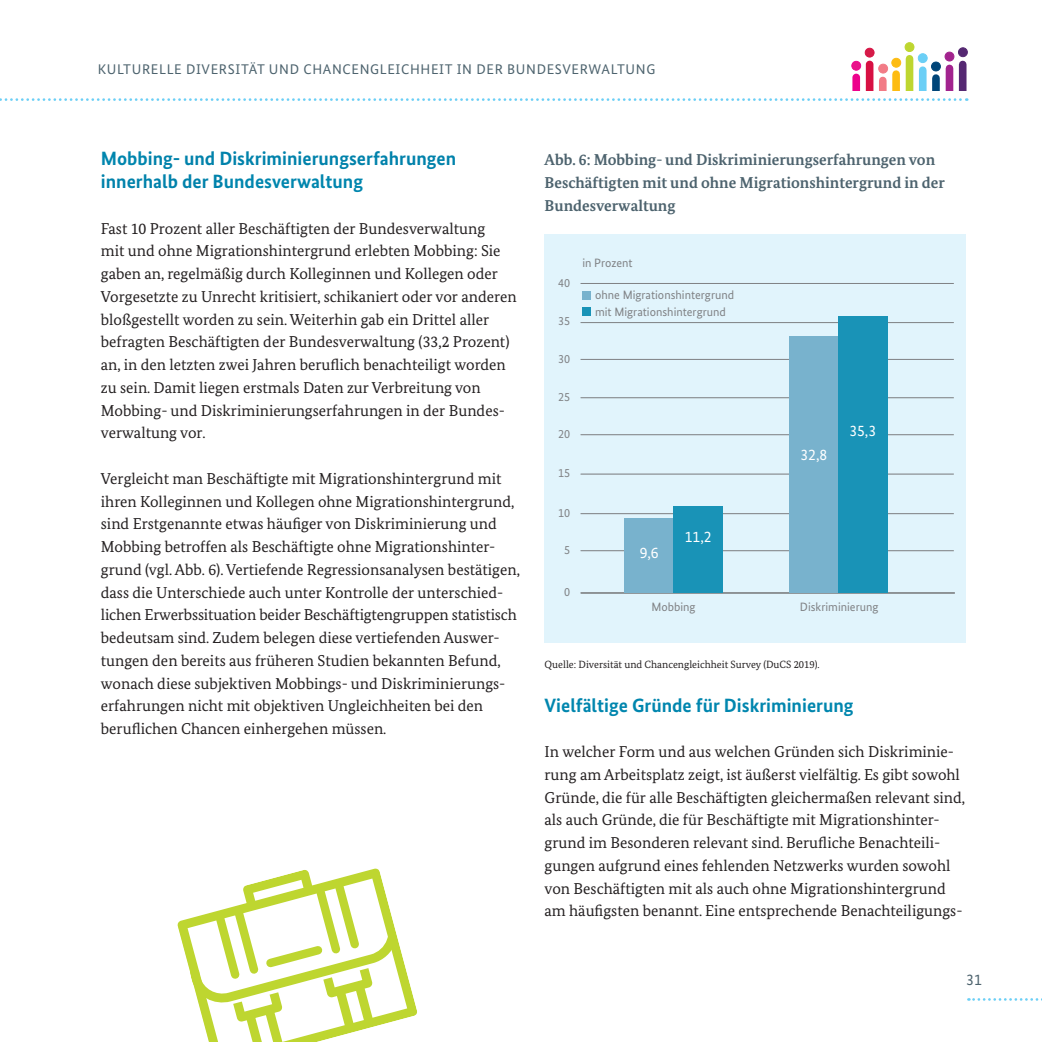
<style>
.page{position:relative;width:1042px;height:1042px;background:#fff}
.page>*{position:absolute;margin:0;border:0;box-sizing:border-box;transform-origin:0 0}
.t1{font:700 19.25px/22.8px "Bundes Sans";color:#0082ab}
.t2{font:700 19.25px "Bundes Sans";color:#0086ae}
.t3{font:15.75px/22.8px "Bundes Serif";color:#231f20}
.t4{font:700 15.75px/22.8px "Bundes Serif";color:#4d636e}
.t5{font:15.75px "Bundes Sans";color:#4d636e}
.t6{font:15.58px "Bundes Sans";color:#fff}
.t7{font:14px "Bundes Sans";letter-spacing:.045em;color:#4d636e}
.t8{font:12.08px/16.8px "Bundes Sans";color:#808285}
.t9{font:10.5px "Bundes Serif";color:#231f20}
.s1{color:#0086ae}
</style>
<div class="page">
<svg style="left:0;top:98px;width:967px;height:3px"></svg>
<div style="left:879px;top:80px;width:7px;height:10px;background:#f27b86"></div>
<div style="left:892px;top:74px;width:8px;height:16px;background:#fdbc12"></div>
<div style="left:905px;top:59px;width:8px;height:31px;background:#bed630"></div>
<div style="left:919px;top:70px;width:7px;height:20px;background:#6bcff6"></div>
<div style="left:932px;top:78px;width:8px;height:12px;background:#004578"></div>
<div style="left:945px;top:68px;width:8px;height:22px;background:#a2238e"></div>
<div style="left:959px;top:64px;width:7px;height:26px;background:#552872"></div>
<svg style="left:851px;top:48px;width:23px;height:42px"></svg>
<div style="left:878px;top:64px;width:9px;height:9px;background:#f27b86;border-radius:50%"></div>
<div style="left:878px;top:64px;width:10px;height:10px;border:1px solid #f27b86;border-radius:50%"></div>
<div style="left:892px;top:58px;width:8px;height:9px;background:#fdbc12;border-radius:50%"></div>
<div style="left:891px;top:58px;width:10px;height:10px;border:1px solid #fdbc12;border-radius:50%"></div>
<div style="left:905px;top:43px;width:9px;height:9px;background:#bed630;border-radius:50%"></div>
<div style="left:904px;top:42px;width:10px;height:10px;border:1px solid #bed630;border-radius:50%"></div>
<div style="left:918px;top:54px;width:9px;height:9px;background:#6bcff6;border-radius:50%"></div>
<div style="left:918px;top:53px;width:9px;height:10px;border:1px solid #6bcff6;border-radius:50%"></div>
<div style="left:931px;top:62px;width:9px;height:9px;background:#004578;border-radius:50%"></div>
<div style="left:931px;top:62px;width:10px;height:9px;border:1px solid #004578;border-radius:50%"></div>
<div style="left:945px;top:52px;width:9px;height:9px;background:#a2238e;border-radius:50%"></div>
<div style="left:944px;top:52px;width:10px;height:9px;border:1px solid #a2238e;border-radius:50%"></div>
<div style="left:958px;top:48px;width:9px;height:9px;background:#552872;border-radius:50%"></div>
<div style="left:958px;top:47px;width:10px;height:10px;border:1px solid #552872;border-radius:50%"></div>
<svg style="left:968px;top:998px;width:74px;height:3px"></svg>
<svg style="left:177px;top:868px;width:240px;height:174px"></svg>
<div style="left:544px;top:234px;width:422px;height:409px;background:#e1f4fc"></div>
<hr style="left:580px;top:592px;width:375px;height:2px;background:#808285">
<hr style="left:580px;top:550px;width:374px;height:1px;background:#808285">
<hr style="left:580px;top:513px;width:374px;height:1px;background:#808285">
<hr style="left:580px;top:474px;width:374px;height:1px;background:#808285">
<hr style="left:580px;top:397px;width:374px;height:1px;background:#808285">
<hr style="left:580px;top:359px;width:374px;height:1px;background:#808285">
<hr style="left:580px;top:322px;width:374px;height:1px;background:#808285">
<hr style="left:580px;top:283px;width:374px;height:1px;background:#808285">
<hr style="left:580px;top:434px;width:374px;height:1px;background:#808285">
<div style="left:625px;top:518px;width:49px;height:74px;background:#78b2cd"></div>
<div style="left:673px;top:506px;width:50px;height:86px;background:#1993b7"></div>
<div style="left:789px;top:336px;width:49px;height:256px;background:#78b2cd"></div>
<div style="left:838px;top:316px;width:49px;height:276px;background:#1993b7"></div>
<div style="left:583px;top:291px;width:8px;height:8px;background:#78b2cd"></div>
<div style="left:583px;top:308px;width:8px;height:8px;background:#1993b7"></div>
<p class="t7" style="left:98px;top:61px;width:559px">KULTURELLE DIVERSITÄT UND CHANCENGLEICHHEIT IN DER BUNDESVERWALTUNG</p>
<h3 class="t1" style="left:101px;top:147px;width:357px"><span class="s1">Mobb</span>ing- und Diskriminierungserfahrungen innerhalb der B<span class="s1">undesverwaltung</span></h3>
<p class="t3" style="left:101px;top:217px;width:417px">Fast 10 Prozent aller Beschäftigten der Bundesverwaltung<br>mit und ohne Migrationshintergrund erlebten Mobbing: Sie gaben an, regelmäßig durch Kolleginnen und Kollegen oder Vorgesetzte zu Unrecht kritisiert, schikaniert oder vor anderen bloßgestellt worden zu sein. Weiterhin gab ein Drittel aller befragten Beschäftigten der Bundesverwaltung (33,2 Prozent) an, in den letzten zwei Jahren beruflich benachteiligt worden zu sein. Damit liegen erstmals Daten zur Verbreitung von Mobbing- und Diskriminierungserfahrungen in der Bundes&shy;verwaltung vor.</p>
<p class="t3" style="left:101px;top:467px;width:420px">Vergleicht man Beschäftigte mit Migrationshintergrund mit ihren Kolleginnen und Kollegen ohne Migrationshintergrund, sind Erstgenannte etwas häufiger von Diskriminierung und Mobbing betroffen als Beschäftigte ohne Migrationshinter&shy;grund (vgl. Abb. 6). Vertiefende Regressionsanalysen bestätigen, dass die Unterschiede auch unter Kontrolle der unterschied&shy;lichen Erwerbssituation beider Beschäftigtengruppen statistisch bedeutsam sind. Zudem belegen diese vertiefenden Auswer&shy;tungen den bereits aus früheren Studien bekannten Befund, wonach diese subjektiven Mobbings- und Diskriminierungs&shy;erfahrungen nicht mit objektiven Ungleichheiten bei den beruflichen Chancen einhergehen müssen.</p>
<p class="t4" style="left:544px;top:148px;width:402px">Abb. 6: Mobbing- und Diskriminierungserfahrungen von<br>Beschäftigten mit und ohne Migrationshintergrund in der<br>Bundesverwaltung</p>
<p class="t8" style="left:558px;top:274px;width:14px">40</p>
<p class="t8" style="left:558px;top:313px;width:14px">35</p>
<p class="t8" style="left:558px;top:350px;width:14px">30</p>
<p class="t8" style="left:558px;top:388px;width:14px">25</p>
<p class="t8" style="left:558px;top:425px;width:14px">20</p>
<p class="t8" style="left:558px;top:464px;width:14px">15</p>
<p class="t8" style="left:558px;top:504px;width:14px">10</p>
<p class="t8" style="left:564px;top:541px;width:8px">5</p>
<p class="t8" style="left:564px;top:583px;width:8px">0</p>
<p class="t8" style="left:582px;top:254px;width:52px">in Prozent</p>
<p class="t8" style="left:595px;top:286px;width:141px">ohne Migrationshintergrund mit Migrationshintergrund</p>
<p class="t6" style="left:640px;top:543px;width:21px">9,6</p>
<p class="t6" style="left:685px;top:527px;width:28px">11,2</p>
<p class="t6" style="left:800px;top:445px;width:28px">32,8</p>
<p class="t6" style="left:849px;top:421px;width:28px">35,3</p>
<p class="t8" style="left:651px;top:598px;width:46px">Mobbing</p>
<p class="t8" style="left:800px;top:598px;width:80px">Diskriminierung</p>
<p class="t9" style="left:544px;top:657px;width:276px">Quelle: Diversität und Chancengleichheit Survey (DuCS 2019).</p>
<h3 class="t2" style="left:544px;top:693px;width:311px">Vielfältige Gründe für Diskriminierung</h3>
<p class="t3" style="left:544px;top:740px;width:422px">In welcher Form und aus welchen Gründen sich Diskriminie&shy;rung am Arbeitsplatz zeigt, ist äußerst vielfältig. Es gibt sowohl Gründe, die für alle Beschäftigten gleichermaßen relevant sind, als auch Gründe, die für Beschäftigte mit Migrationshinter&shy;grund im Besonderen relevant sind. Berufliche Benachteili&shy;gungen aufgrund eines fehlenden Netzwerks wurden sowohl von Beschäftigten mit als auch ohne Migrationshintergrund am häufigsten benannt. Eine entsprechende Benachteiligungs-</p>
<p class="t5" style="left:966px;top:969px;width:17px">31</p>
</div>
